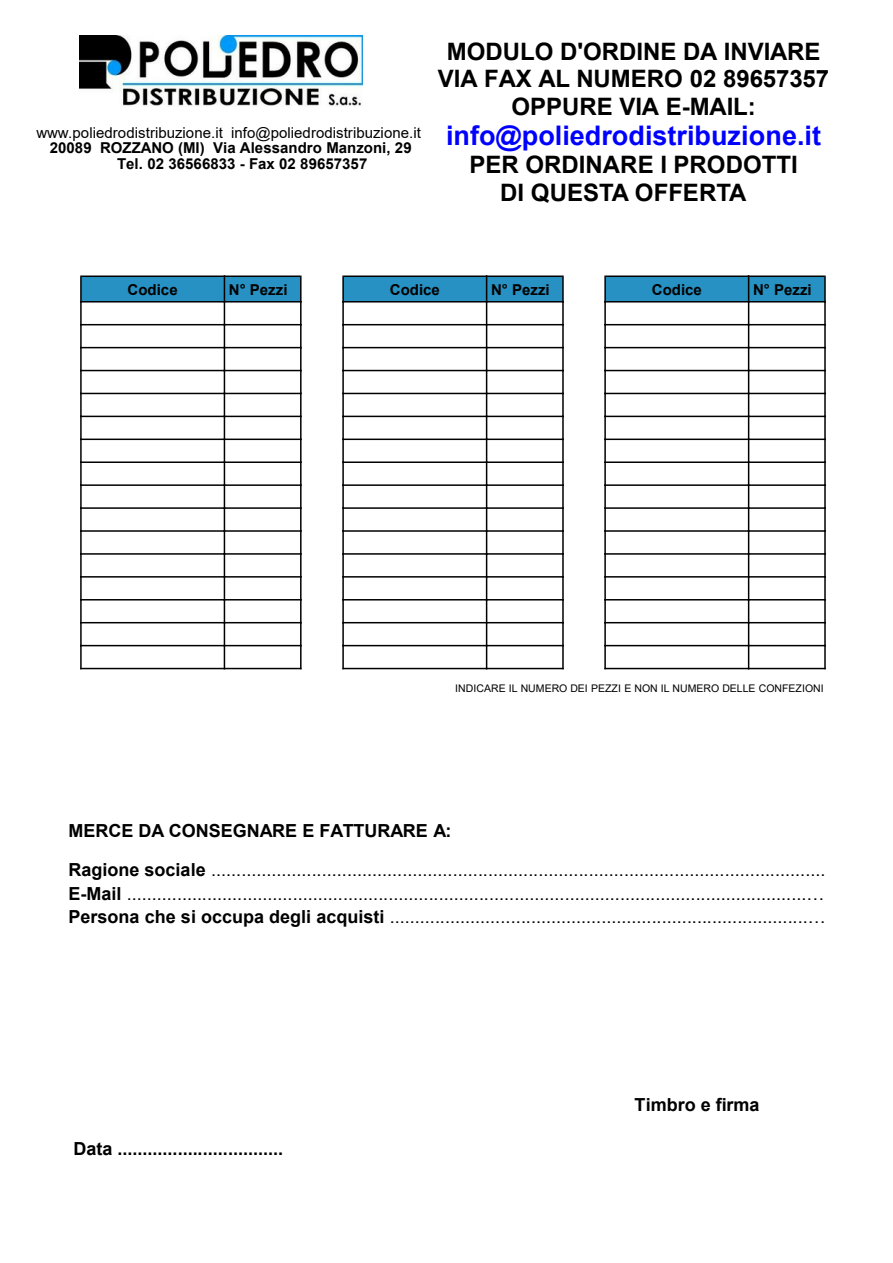
<style>
.page{position:relative;width:893px;height:1263px;background:#fff}
.page>*{position:absolute;margin:0;border:0;box-sizing:border-box;transform-origin:0 0}
.t1{font:700 27px "Arial";color:#00f}
.t2{font:700 24px/27.5px "Arial";color:#000;text-align:center}
.t3{font:18px/38.7px "Arial";color:#000}
.t4{font:700 18px "Arial";color:#000}
.t5{font:700 15px/15.9px "Arial";color:#000}
.t6{font:15px "Arial";color:#000}
.t7{font:10.5px "Arial";color:#000}
.s1{font-weight:700}
</style>
<div class="page">
<img style="left:79px;top:36px;width:283px;height:70px">
<svg style="left:604px;top:275px;width:222px;height:394px"></svg>
<hr style="left:824px;top:301px;width:2px;height:24px;background:#000">
<hr style="left:824px;top:324px;width:2px;height:24px;background:#000">
<hr style="left:824px;top:347px;width:2px;height:24px;background:#000">
<hr style="left:824px;top:370px;width:2px;height:24px;background:#000">
<hr style="left:824px;top:393px;width:2px;height:24px;background:#000">
<hr style="left:824px;top:416px;width:2px;height:24px;background:#000">
<hr style="left:824px;top:439px;width:2px;height:24px;background:#000">
<hr style="left:824px;top:461px;width:2px;height:25px;background:#000">
<hr style="left:824px;top:484px;width:2px;height:25px;background:#000">
<hr style="left:824px;top:507px;width:2px;height:25px;background:#000">
<hr style="left:824px;top:530px;width:2px;height:25px;background:#000">
<hr style="left:824px;top:553px;width:2px;height:25px;background:#000">
<hr style="left:824px;top:576px;width:2px;height:24px;background:#000">
<hr style="left:824px;top:599px;width:2px;height:24px;background:#000">
<hr style="left:824px;top:622px;width:2px;height:24px;background:#000">
<hr style="left:824px;top:645px;width:2px;height:24px;background:#000">
<svg style="left:342px;top:275px;width:222px;height:394px"></svg>
<hr style="left:562px;top:301px;width:2px;height:24px;background:#000">
<hr style="left:562px;top:324px;width:2px;height:24px;background:#000">
<hr style="left:562px;top:347px;width:2px;height:24px;background:#000">
<hr style="left:562px;top:370px;width:2px;height:24px;background:#000">
<hr style="left:562px;top:393px;width:2px;height:24px;background:#000">
<hr style="left:562px;top:416px;width:2px;height:24px;background:#000">
<hr style="left:562px;top:439px;width:2px;height:24px;background:#000">
<hr style="left:562px;top:461px;width:2px;height:25px;background:#000">
<hr style="left:562px;top:484px;width:2px;height:25px;background:#000">
<hr style="left:562px;top:507px;width:2px;height:25px;background:#000">
<hr style="left:562px;top:530px;width:2px;height:25px;background:#000">
<hr style="left:562px;top:553px;width:2px;height:25px;background:#000">
<hr style="left:562px;top:576px;width:2px;height:24px;background:#000">
<hr style="left:562px;top:599px;width:2px;height:24px;background:#000">
<hr style="left:562px;top:622px;width:2px;height:24px;background:#000">
<hr style="left:562px;top:645px;width:2px;height:24px;background:#000">
<svg style="left:80px;top:275px;width:222px;height:394px"></svg>
<hr style="left:300px;top:301px;width:2px;height:24px;background:#000">
<hr style="left:300px;top:324px;width:2px;height:24px;background:#000">
<hr style="left:300px;top:347px;width:2px;height:24px;background:#000">
<hr style="left:300px;top:370px;width:2px;height:24px;background:#000">
<hr style="left:300px;top:393px;width:2px;height:24px;background:#000">
<hr style="left:300px;top:416px;width:2px;height:24px;background:#000">
<hr style="left:300px;top:439px;width:2px;height:24px;background:#000">
<hr style="left:300px;top:461px;width:2px;height:25px;background:#000">
<hr style="left:300px;top:484px;width:2px;height:25px;background:#000">
<hr style="left:300px;top:507px;width:2px;height:25px;background:#000">
<hr style="left:300px;top:530px;width:2px;height:25px;background:#000">
<hr style="left:300px;top:553px;width:2px;height:25px;background:#000">
<hr style="left:300px;top:576px;width:2px;height:24px;background:#000">
<hr style="left:300px;top:599px;width:2px;height:24px;background:#000">
<hr style="left:300px;top:622px;width:2px;height:24px;background:#000">
<hr style="left:300px;top:645px;width:2px;height:24px;background:#000">
<p class="t6" style="left:37px;top:127px;width:386px">www.poliedrodistribuzione.it info@poliedrodistribuzione.it</p>
<p class="t5" style="left:117px;top:142px;width:296px;text-indent:-67px">20089 ROZZANO (MI) Via Alessandro Manzoni, 29<br>Tel. 02 36566833 - Fax 02 89657357</p>
<h2 class="t2" style="left:438px;top:40px;width:393px">MODULO D'ORDINE DA INVIARE<br>VIA FAX AL NUMERO 02 89657357<br>OPPURE VIA E-MAIL:</h2>
<h1 class="t1" style="left:446px;top:125px;width:376px">info@poliedrodistribuzione.it</h1>
<h2 class="t2" style="left:500px;top:153px;width:299px;text-align:left;text-indent:-31px">PER ORDINARE I PRODOTTI<br>DI QUESTA OFFERTA</h2>
<p class="t5" style="left:128px;top:283px;width:52px">Codice</p>
<p class="t5" style="left:229px;top:283px;width:60px">N° Pezzi</p>
<p class="t5" style="left:390px;top:283px;width:52px">Codice</p>
<p class="t5" style="left:491px;top:283px;width:60px">N° Pezzi</p>
<p class="t5" style="left:652px;top:283px;width:52px">Codice</p>
<p class="t5" style="left:753px;top:283px;width:60px">N° Pezzi</p>
<p class="t7" style="left:455px;top:684px;width:370px">INDICARE IL NUMERO DEI PEZZI E NON IL NUMERO DELLE CONFEZIONI</p>
<p class="t3" style="left:69px;top:813px;width:758px"><span class="s1">MERCE DA CONSEGNARE E FATTURARE A:<br>Ragione sociale</span> ..........................................................................................................................</p>
<p class="t3" style="left:69px;top:883px;width:759px;line-height:23.7px"><span class="s1">E-Mail</span> .......................................................................................................................................…<br><span class="s1">Persona che si occupa degli acquisti</span> ...................................................................................…</p>
<p class="t4" style="left:74px;top:1142px;width:211px">Data .................................</p>
<p class="t4" style="left:634px;top:1097px;width:127px">Timbro e firma</p>
</div>
